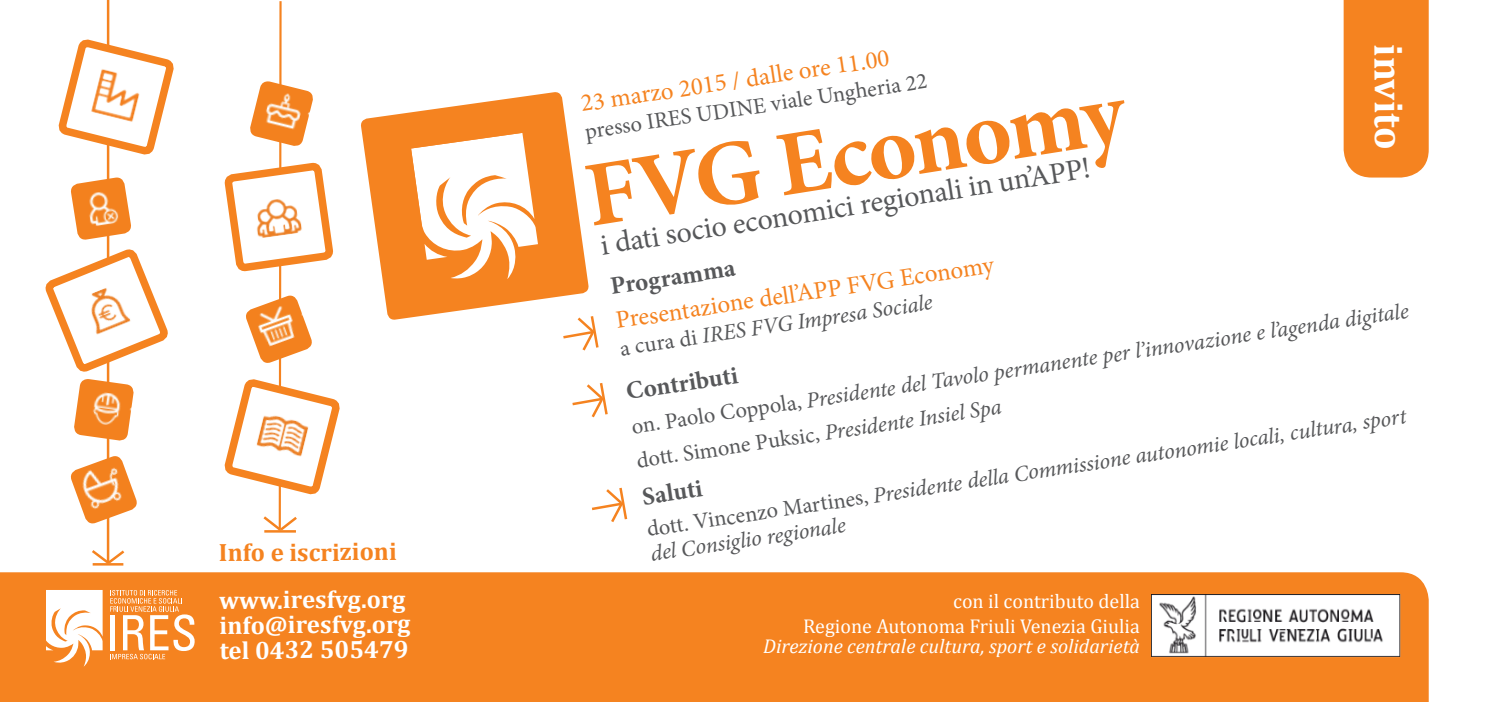
<style>
.page{position:relative;width:1489px;height:702px;background:#fff}
.page>*{position:absolute;margin:0;border:0;box-sizing:border-box;transform-origin:0 0}
.t1{font:700 92.5px "Minion Pro";color:#f58320}
.t2{font:700 40px "Cambria";letter-spacing:-.01em;color:#fff}
.t3{font:30px "Minion Pro";color:#57585a}
.t4{font:25px "Minion Pro";color:#f58320}
.t5{font:700 25px/25px "Cambria";color:#fff}
.t6{font:700 25px "Minion Pro";color:#57585a}
.t7{font:700 25px "Cambria";color:#f58320}
.t8{font:italic 22.5px/32.8px "Minion Pro";color:#57585a}
.t9{font:22.5px "Minion Pro";color:#57585a}
.t10{font:20px/25px "Cambria";color:#fff;text-align:right}
.t11{font:italic 20px "Cambria";color:#fff}
.s1{font-style:normal}
</style>
<div class="page">
<hr style="left:107px;top:0;width:2px;height:563px;background:#f58320">
<svg style="left:92px;top:547px;width:33px;height:19px"></svg>
<svg style="left:58px;top:34px;width:116px;height:143px"></svg>
<img style="left:71px;top:177px;width:60px;height:64px">
<svg style="left:45px;top:247px;width:123px;height:132px"></svg>
<img style="left:74px;top:379px;width:60px;height:62px">
<img style="left:70px;top:456px;width:67px;height:69px">
<svg style="left:224px;top:1px;width:116px;height:532px"></svg>
<img style="left:244px;top:295px;width:70px;height:70px">
<img style="left:248px;top:81px;width:66px;height:67px">
<svg style="left:361px;top:92px;width:228px;height:228px;fill:#f58320"></svg>
<svg style="left:411px;top:129px;width:143px;height:151px"></svg>
<svg style="left:560px;top:313px;width:39px;height:38px"></svg>
<svg style="left:572px;top:383px;width:36px;height:35px"></svg>
<svg style="left:592px;top:487px;width:36px;height:35px"></svg>
<div style="left:0;top:572px;width:1428px;height:130px;background:#f58320"></div>
<svg style="left:46px;top:590px;width:57px;height:76px"></svg>
<svg style="left:110px;top:590px;width:84px;height:69px"></svg>
<img style="left:1151px;top:594px;width:249px;height:63px">
<div style="left:1343px;top:0;width:85px;height:177px;background:#f58320"></div>
<h2 class="t2" style="left:1412px;top:44px;width:108px;rotate:90deg">invito</h2>
<p class="t4" style="left:578px;top:85px;width:313px;rotate:-8deg">23 marzo 2015 / dalle ore 11.00</p>
<p class="t9" style="left:583px;top:118px;width:347px;rotate:-9deg">presso IRES UDINE viale Ungheria 22</p>
<h1 class="t1" style="left:576px;top:132px;width:546px;rotate:-9deg">FVG Economy</h1>
<h3 class="t3" style="left:597px;top:225px;width:497px;rotate:-9deg">i dati socio economici regionali in un’APP!</h3>
<p class="t6" style="left:608px;top:268px;width:127px;rotate:-8deg">Programma</p>
<p class="t4" style="left:613px;top:302px;width:383px;rotate:-8deg">Presentazione dell’APP FVG Economy</p>
<p class="t8" style="left:617px;top:334px;width:317px;rotate:-9deg"><span class="s1">a cura di</span> IRES FVG Impresa Sociale</p>
<p class="t6" style="left:624px;top:373px;width:114px;rotate:-8deg">Contributi</p>
<p class="t8" style="left:629px;top:414px;width:787px;rotate:-9deg"><sup>on.</sup> <sup>Paolo</sup> <sup>C</sup><span class="s1">oppola,</span> Presidente del Tavolo permanente per l’innovazione e l’agenda digitale <span class="s1">dott. Simone Puksic,</span> Presidente Insiel Spa</p>
<p class="t6" style="left:639px;top:479px;width:62px;rotate:-8deg">Saluti</p>
<p class="t8" style="left:645px;top:523px;width:769px;line-height:21.5px;rotate:-9deg"><sup>dott.</sup> <sup>Vincenz</sup><span class="s1">o Martines,</span> Presidente della Commissione autonomie locali, cultura, sport del Consiglio regionale</p>
<p class="t7" style="left:218px;top:538px;width:179px;rotate:-1deg">Info e iscrizioni</p>
<p class="t5" style="left:218px;top:588px;width:193px;rotate:-1deg">www.iresfvg.org info@iresfvg.org tel 0432 505479</p>
<p class="t10" style="left:803px;top:588px;width:338px">con il contributo della<br>Regione Autonoma Friuli Venezia Giulia</p>
<p class="t11" style="left:763px;top:634px;width:378px">Direzione centrale cultura, sport e solidarietà</p>
</div>
